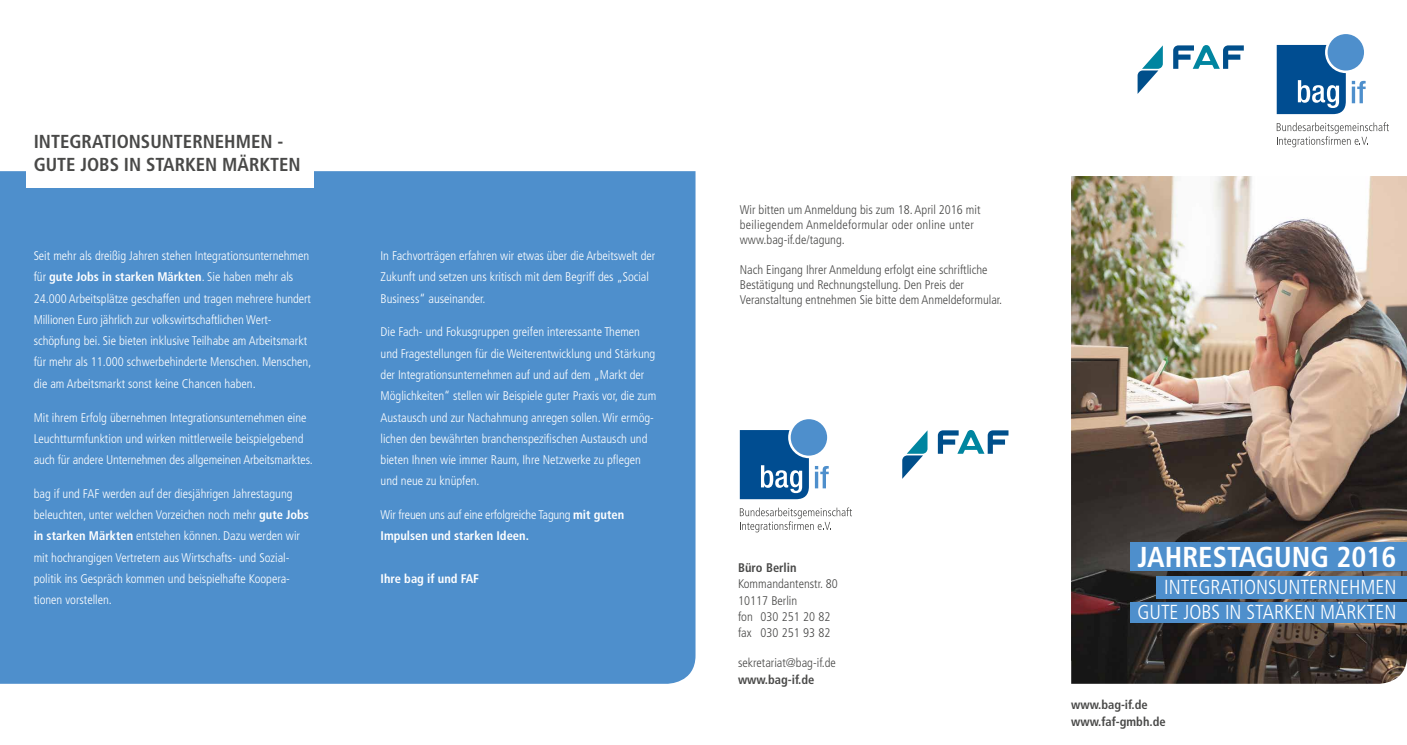
<style>
.page{position:relative;width:1407px;height:745px;background:#fff}
.page>*{position:absolute;margin:0;border:0;box-sizing:border-box;transform-origin:0 0}
.t1{font:700 condensed 28.75px "Frutiger";color:#fff}
.t2{font:300 condensed 20.25px/25px "Frutiger";color:#fff;text-align:right}
.t3{font:700 condensed 18.75px/22.5px "Frutiger";color:#494948}
.t4{font:300 condensed 12.5px/21.2px "Frutiger";color:#fff}
.t5{font:300 condensed 12.5px/15px "Frutiger";color:#494948}
.t6{font:700 condensed 12.5px/16.2px "Frutiger";color:#494948}
.t7{font:700 condensed 12.5px "Frutiger";color:#fff}
.s1{font-weight:700}
</style>
<div class="page">
<div style="left:0;top:171px;width:695px;height:512px;background:#4e8fcc"></div>
<img style="left:1071px;top:176px;width:336px;height:507px">
<div style="left:1327px;top:34px;width:37px;height:36px;background:#4e8fcc;border-radius:50%"></div>
<svg style="left:1276px;top:45px;width:70px;height:69px"></svg>
<svg style="left:1352px;top:81px;width:13px;height:22px"></svg>
<svg style="left:1276px;top:122px;width:113px;height:25px"></svg>
<div style="left:791px;top:419px;width:36px;height:36px;background:#4e8fcc;border-radius:50%"></div>
<svg style="left:740px;top:430px;width:69px;height:69px"></svg>
<svg style="left:815px;top:466px;width:14px;height:22px"></svg>
<svg style="left:740px;top:507px;width:112px;height:25px"></svg>
<div style="left:1130px;top:541px;width:277px;height:29px;background:#4e8fcc"></div>
<div style="left:1156px;top:575px;width:251px;height:22px;background:#4e8fcc"></div>
<div style="left:1130px;top:601px;width:277px;height:21px;background:#4e8fcc"></div>
<div style="left:27px;top:117px;width:287px;height:71px;background:#fff"></div>
<svg style="left:902px;top:431px;width:25px;height:47px"></svg>
<svg style="left:938px;top:430px;width:70px;height:23px"></svg>
<svg style="left:1137px;top:45px;width:26px;height:49px"></svg>
<svg style="left:1173px;top:45px;width:71px;height:24px"></svg>
<h3 class="t3" style="left:34px;top:130px;width:269px">INTEGRATIONSUNTERNEHMEN -<br>GUTE JOBS IN STARKEN MÄRKTEN</h3>
<p class="t4" style="left:34px;top:245px;width:279px">Seit mehr als dreißig Jahren stehen Integrationsunternehmen für <span class="s1">gute Jobs in starken Märkten</span>. Sie haben mehr als 24.000 Arbeitsplätze geschaffen und tragen mehrere hundert Millionen Euro jährlich zur volkswirtschaftlichen Wert&shy;schöpfung bei. Sie bieten inklusive Teilhabe am Arbeitsmarkt für mehr als 11.000 schwerbehinderte Menschen. Menschen, die am Arbeitsmarkt sonst keine Chancen haben.</p>
<p class="t4" style="left:34px;top:406px;width:281px">Mit ihrem Erfolg übernehmen Integrationsunternehmen eine<br>Leuchtturmfunktion und wirken mittlerweile beispielgebend auch für andere Unternehmen des allgemeinen Arbeitsmarktes.</p>
<p class="t4" style="left:34px;top:482px;width:277px">bag if und FAF werden auf der diesjährigen Jahrestagung beleuchten, unter welchen Vorzeichen noch mehr <span class="s1">gute Jobs in starken Märkten</span> entstehen können. Dazu werden wir mit hochrangigen Vertretern aus Wirtschafts- und Sozial&shy;politik ins Gespräch kommen und beispielhafte Koopera&shy;tionen vorstellen.</p>
<p class="t4" style="left:380px;top:245px;width:276px">In Fachvorträgen erfahren wir etwas über die Arbeitswelt der<br>Zukunft und setzen uns kritisch mit dem Begriff des „Social<br>Business“ auseinander.</p>
<p class="t4" style="left:380px;top:321px;width:277px">Die Fach- und Fokusgruppen greifen interessante Themen und Fragestellungen für die Weiterentwicklung und Stärkung der Integrationsunternehmen auf und auf dem „Markt der Möglichkeiten“ stellen wir Beispiele guter Praxis vor, die zum Austausch und zur Nachahmung anregen sollen. Wir ermög&shy;lichen den bewährten branchenspezifischen Austausch und bieten Ihnen wie immer Raum, Ihre Netzwerke zu pflegen und neue zu knüpfen.</p>
<p class="t4" style="left:380px;top:504px;width:245px">Wir freuen uns auf eine erfolgreiche Tagung <span class="s1">mit guten<br>Impulsen und starken Ideen.</span></p>
<p class="t7" style="left:380px;top:570px;width:100px">Ihre bag if und FAF</p>
<p class="t5" style="left:740px;top:202px;width:242px">Wir bitten um Anmeldung bis zum 18. April 2016 mit beiliegendem Anmeldeformular oder online unter www.bag-if.de/tagung.</p>
<p class="t5" style="left:740px;top:262px;width:264px">Nach Eingang Ihrer Anmeldung erfolgt eine schriftliche<br>Bestätigung und Rechnungstellung. Den Preis der<br>Veranstaltung entnehmen Sie bitte dem Anmeldeformular.</p>
<p class="t6" style="left:738px;top:559px;width:60px">Büro Berlin</p>
<p class="t5" style="left:738px;top:575px;width:101px;line-height:16.2px">Kommandantenstr. 80<br>10117 Berlin<br>fon 030 251 20 82 fax 030 251 93 82</p>
<p class="t5" style="left:738px;top:655px;width:99px">sekretariat@bag-if.de</p>
<p class="t6" style="left:738px;top:670px;width:78px">www.bag-if.de</p>
<h1 class="t1" style="left:1137px;top:539px;width:260px">JAHRESTAGUNG 2016</h1>
<h2 class="t2" style="left:1137px;top:574px;width:260px">INTEGRATIONSUNTERNEHMEN<br>GUTE JOBS IN STARKEN MÄRKTEN</h2>
<p class="t6" style="left:1071px;top:696px;width:96px">www.bag-if.de www.faf-gmbh.de</p>
</div>
